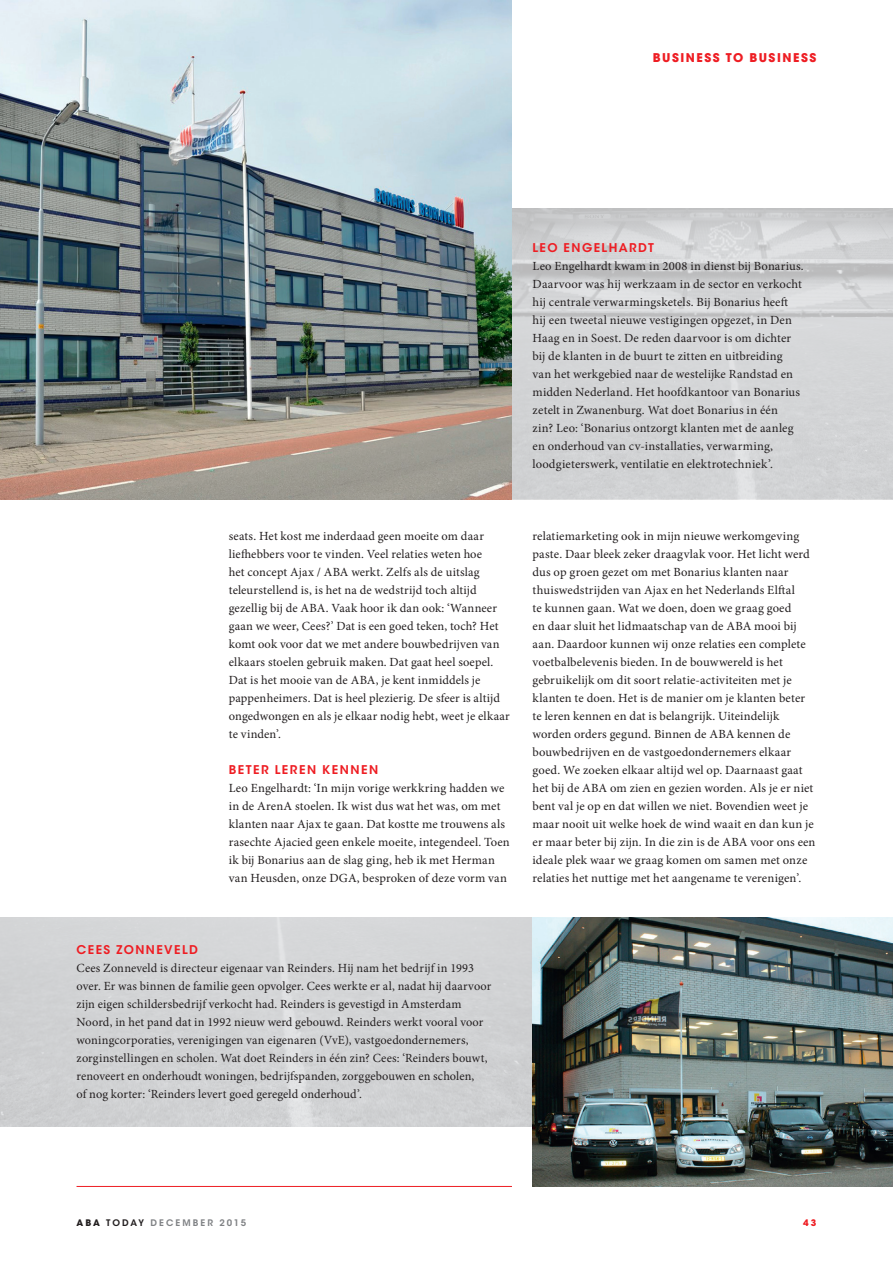
<style>
.page{position:relative;width:893px;height:1263px;background:#fff}
.page>*{position:absolute;margin:0;border:0;box-sizing:border-box;transform-origin:0 0}
.t1{font:12.45px/18px "Minion Pro";letter-spacing:.01em;color:#231f20}
.t2{font:600 12px "ITC Avant Garde Std";letter-spacing:.125em;color:#ee1d23}
.t3{font:700 12px "ITC Avant Garde Std";letter-spacing:.125em;color:#ee1d23}
.t4{font:600 9px "ITC Avant Garde Std";letter-spacing:.23em;color:#808285}
.t5{font:700 9px "ITC Avant Garde Std";color:#ee1d23}
.s1{font-weight:700;color:#231f20}
.s2{color:#231f20}
</style>
<div class="page">
<img style="left:512px;top:208px;width:381px;height:291px">
<hr style="left:77px;top:1186px;width:435px;height:1px;background:#ee1d23">
<img style="left:0;top:0;width:512px;height:499px">
<div style="left:0;top:917px;width:533px;height:210px;background:#d2d3d5"></div>
<img style="left:533px;top:917px;width:360px;height:269px">
<p class="t3" style="left:653px;top:50px;width:165px">BUSINESS TO BUSINESS</p>
<p class="t2" style="left:533px;top:240px;width:123px">LEO ENGELHARDT</p>
<p class="t1" style="left:533px;top:257px;width:273px">Leo Engelhardt kwam in 2008 in dienst bij Bonarius.<br>Daarvoor was hij werkzaam in de sector en verkocht hij centrale verwarmingsketels. Bij Bonarius heeft hij een tweetal nieuwe vestigingen opgezet, in Den Haag en in Soest. De reden daarvoor is om dichter bij de klanten in de buurt te zitten en uitbreiding van het werkgebied naar de westelijke Randstad en midden Nederland. Het hoofdkantoor van Bonarius zetelt in Zwanenburg. Wat doet Bonarius in één<br>zin? Leo: ‘Bonarius ontzorgt klanten met de aanleg en onderhoud van cv-installaties, verwarming, loodgieterswerk, ventilatie en elektrotechniek’.</p>
<p class="t1" style="left:229px;top:527px;width:283px">seats. Het kost me inderdaad geen moeite om daar liefhebbers voor te vinden. Veel relaties weten hoe<br>het concept Ajax / ABA werkt. Zelfs als de uitslag teleurstellend is, is het na de wedstrijd toch altijd gezellig bij de ABA. Vaak hoor ik dan ook: ‘Wanneer gaan we weer, Cees?’ Dat is een goed teken, toch? Het komt ook voor dat we met andere bouwbedrijven van elkaars stoelen gebruik maken. Dat gaat heel soepel.<br>Dat is het mooie van de ABA, je kent inmiddels je pappenheimers. Dat is heel plezierig. De sfeer is altijd ongedwongen en als je elkaar nodig hebt, weet je elkaar te vinden’.</p>
<p class="t2" style="left:229px;top:762px;width:151px">BETER LEREN KENNEN</p>
<p class="t1" style="left:229px;top:779px;width:283px">Leo Engelhardt: ‘In mijn vorige werkkring hadden we in de ArenA stoelen. Ik wist dus wat het was, om met klanten naar Ajax te gaan. Dat kostte me trouwens als rasechte Ajacied geen enkele moeite, integendeel. Toen ik bij Bonarius aan de slag ging, heb ik met Herman van Heusden, onze DGA, besproken of deze vorm van</p>
<p class="t1" style="left:533px;top:527px;width:284px">relatiemarketing ook in mijn nieuwe werkomgeving paste. Daar bleek zeker draagvlak voor. Het licht werd dus op groen gezet om met Bonarius klanten naar thuiswedstrijden van Ajax en het Nederlands Elftal<br>te kunnen gaan. Wat we doen, doen we graag goed<br>en daar sluit het lidmaatschap van de ABA mooi bij aan. Daardoor kunnen wij onze relaties een complete voetbalbelevenis bieden. In de bouwwereld is het gebruikelijk om dit soort relatie-activiteiten met je klanten te doen. Het is de manier om je klanten beter te leren kennen en dat is belangrijk. Uiteindelijk worden orders gegund. Binnen de ABA kennen de bouwbedrijven en de vastgoedondernemers elkaar goed. We zoeken elkaar altijd wel op. Daarnaast gaat het bij de ABA om zien en gezien worden. Als je er niet bent val je op en dat willen we niet. Bovendien weet je maar nooit uit welke hoek de wind waait en dan kun je er maar beter bij zijn. In die zin is de ABA voor ons een ideale plek waar we graag komen om samen met onze relaties het nuttige met het aangename te verenigen’.</p>
<p class="t2" style="left:77px;top:942px;width:123px">CEES ZONNEVELD</p>
<p class="t1" style="left:77px;top:959px;width:416px">Cees Zonneveld is directeur eigenaar van Reinders. Hij nam het bedrijf in 1993 over. Er was binnen de familie geen opvolger. Cees werkte er al, nadat hij daarvoor zijn eigen schildersbedrijf verkocht had. Reinders is gevestigd in Amsterdam Noord, in het pand dat in 1992 nieuw werd gebouwd. Reinders werkt vooral voor woningcorporaties, verenigingen van eigenaren (VvE), vastgoedondernemers, zorginstellingen en scholen. Wat doet Reinders in één zin? Cees: ‘Reinders bouwt, renoveert en onderhoudt woningen, bedrijfspanden, zorggebouwen en scholen,<br>of nog korter: ‘Reinders levert goed geregeld onderhoud’.</p>
<p class="t4" style="left:77px;top:1217px;width:171px"><span class="s1">ABA</span> <span class="s2">TODAY</span> DECEMBER 2015</p>
<p class="t5" style="left:803px;top:1217px;width:15px">43</p>
</div>
